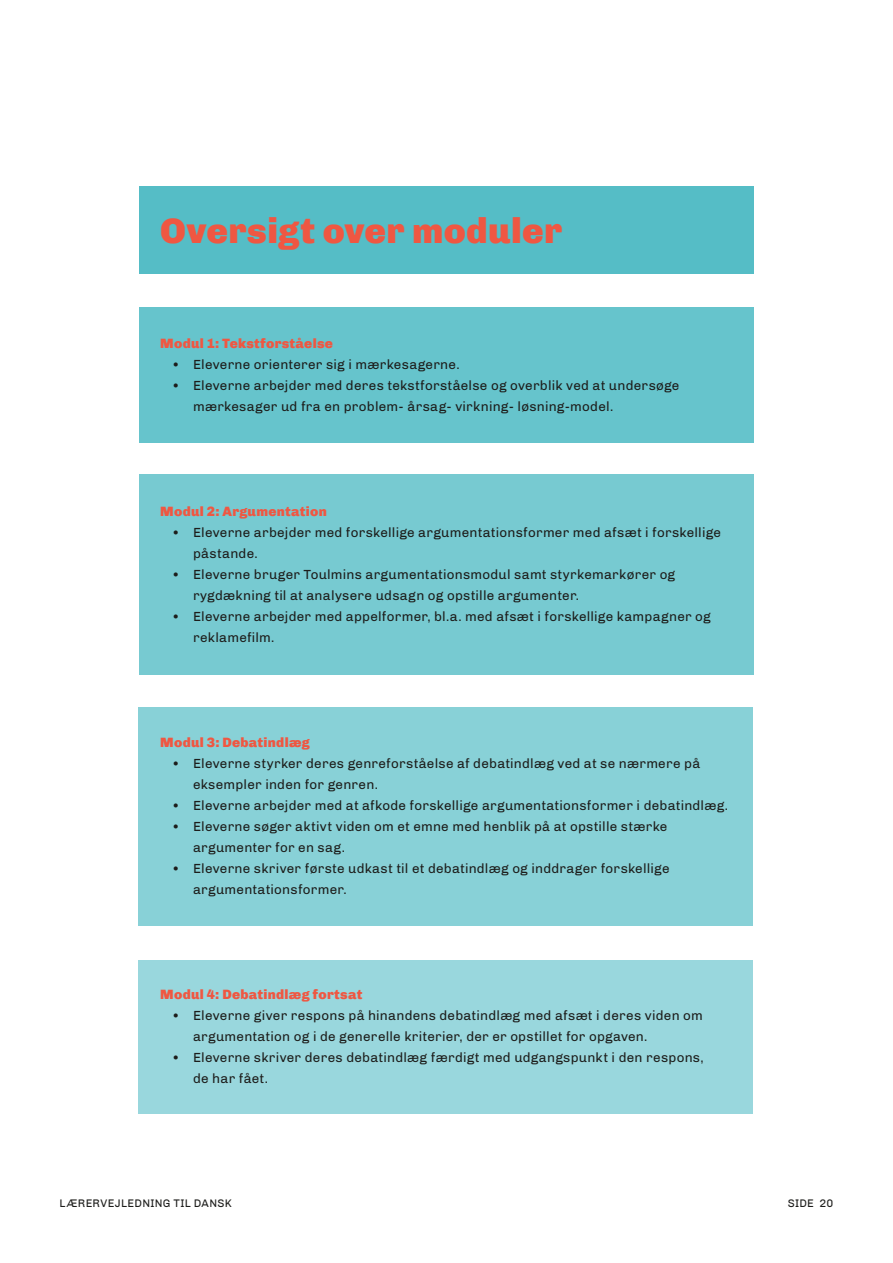
<style>
.page{position:relative;width:893px;height:1263px;background:#fff}
.page>*{position:absolute;margin:0;border:0;box-sizing:border-box;transform-origin:0 0}
.Bullet_brødtekst_Pub{font:900 36px "Chivo";letter-spacing:.01em;color:#ef5742}
.t1{font:13.5px/21px "Chivo";letter-spacing:.02em;color:#1d1d1b}
.Bullet_brødtekst_Pub-2{font:900 13.5px "Chivo";letter-spacing:.02em;color:#ef5742}
.Paginering_Founders{font:11.25px "Chivo";letter-spacing:.025em;color:#1d1d1b}
</style>
<div class="page">
<div style="left:139px;top:186px;width:615px;height:88px;background:#55bdc6"></div>
<div style="left:139px;top:307px;width:615px;height:136px;background:#66c4cc"></div>
<div style="left:139px;top:474px;width:615px;height:201px;background:#77cad1"></div>
<div style="left:138px;top:707px;width:615px;height:219px;background:#88d1d7"></div>
<div style="left:138px;top:960px;width:615px;height:154px;background:#99d7dd"></div>
<p class="Bullet_brødtekst_Pub" style="left:160px;top:210px;width:404px">Oversigt over moduler</p>
<p class="Bullet_brødtekst_Pub-2" style="left:160px;top:336px;width:174px">Modul 1: Tekstforståelse</p>
<p class="t1" style="left:172px;top:354px;width:287px">• Eleverne orienterer sig i mærkesagerne.</p>
<p class="t1" style="left:193px;top:375px;width:488px;text-indent:-21px">• Eleverne arbejder med deres tekstforståelse og overblik ved at undersøge mærkesager ud fra en problem- årsag- virkning- løsning-model.</p>
<p class="Bullet_brødtekst_Pub-2" style="left:160px;top:504px;width:168px">Modul 2: Argumentation</p>
<p class="t1" style="left:193px;top:522px;width:529px;text-indent:-21px">• Eleverne arbejder med forskellige argumentationsformer med afsæt i forskellige påstande.</p>
<p class="t1" style="left:193px;top:564px;width:484px;text-indent:-21px">• Eleverne bruger Toulmins argumentationsmodul samt styrkemarkører og rygdækning til at analysere udsagn og opstille argumenter.</p>
<p class="t1" style="left:193px;top:606px;width:519px;text-indent:-21px">• Eleverne arbejder med appelformer, bl.a. med afsæt i forskellige kampagner og reklamefilm.</p>
<p class="Bullet_brødtekst_Pub-2" style="left:160px;top:735px;width:151px">Modul 3: Debatindlæg</p>
<p class="t1" style="left:193px;top:753px;width:509px;text-indent:-21px">• Eleverne styrker deres genreforståelse af debatindlæg ved at se nærmere på eksempler inden for genren.</p>
<p class="t1" style="left:172px;top:795px;width:556px">• Eleverne arbejder med at afkode forskellige argumentationsformer i debatindlæg.</p>
<p class="t1" style="left:193px;top:816px;width:476px;text-indent:-21px">• Eleverne søger aktivt viden om et emne med henblik på at opstille stærke argumenter for en sag.</p>
<p class="t1" style="left:193px;top:858px;width:478px;text-indent:-21px">• Eleverne skriver første udkast til et debatindlæg og inddrager forskellige argumentationsformer.</p>
<p class="Bullet_brødtekst_Pub-2" style="left:160px;top:987px;width:204px">Modul 4: Debatindlæg fortsat</p>
<p class="t1" style="left:193px;top:1005px;width:511px;text-indent:-21px">• Eleverne giver respons på hinandens debatindlæg med afsæt i deres viden om argumentation og i de generelle kriterier, der er opstillet for opgaven.</p>
<p class="t1" style="left:193px;top:1047px;width:512px;text-indent:-21px">• Eleverne skriver deres debatindlæg færdigt med udgangspunkt i den respons, de har fået.</p>
<p class="Paginering_Founders" style="left:60px;top:1196px;width:174px">LÆRERVEJLEDNING TIL DANSK</p>
<p class="Paginering_Founders" style="left:788px;top:1196px;width:47px">SIDE 20</p>
</div>
